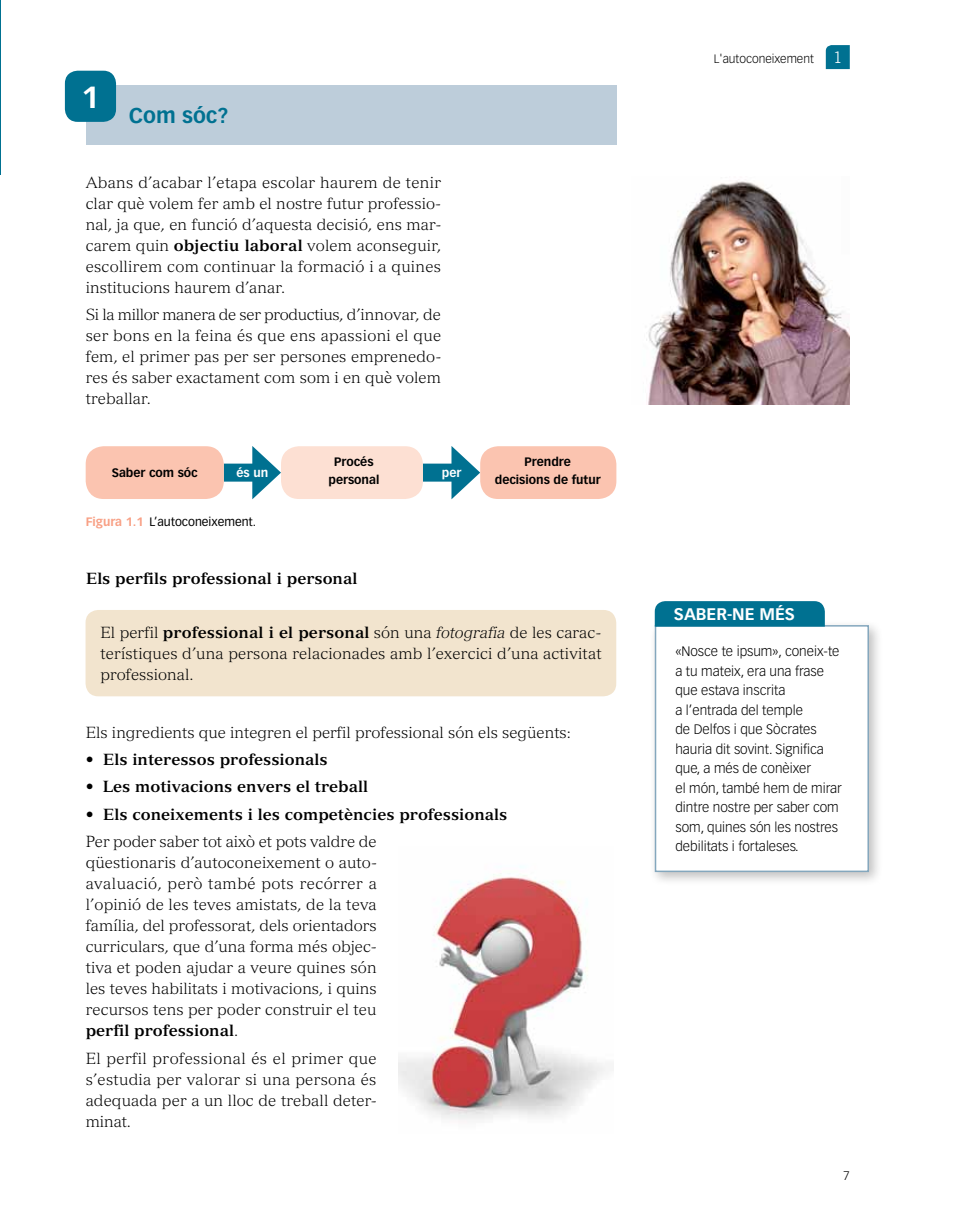
<style>
.page{position:relative;width:978px;height:1221px;background:#fff}
.page>*{position:absolute;margin:0;border:0;box-sizing:border-box;transform-origin:0 0}
.t1{font:700 30px "Vectora LT Std";color:#fff}
.t2{font:700 21px "Vectora LT Std";color:#007191}
.t3{font:700 16.5px "Vectora LT Std";color:#fff}
.t4{font:300 15.75px/21px "Versailles LT Std";letter-spacing:.005em;color:#000;text-align:justify}
.t5{font:700 15.75px/27.5px "Versailles LT Std";color:#000}
.t6{font:300 13.5px/19.5px "Vectora LT Std";color:#000}
.t7{font:700 12px/18px "Vectora LT Std";color:#000;text-align:center}
.t8{font:12px "Vectora LT Std";color:#000}
.t9{font:300 12px "Vectora LT Std";color:#000}
.t10{font:700 12px "Vectora LT Std";color:#fff}
.t11{font:300 12px "Trade Gothic LT Std";color:#000}
.s1{font-weight:700}
.s2{font-weight:700;color:#f8a085}
.s3{font-style:italic}
.s4{font-weight:300}
.s5{font-family:"Trade Gothic LT Std";font-size:15.75px;color:#fff}
</style>
<div class="page">
<hr style="left:0;top:0;width:1px;height:175px;background:#007191">
<div style="left:86px;top:85px;width:530px;height:59px;background:#bdcdda"></div>
<div style="left:65px;top:71px;width:51px;height:51px;background:#007191;border-radius:13px"></div>
<img style="left:646px;top:181px;width:204px;height:223px">
<div style="left:224px;top:463px;width:39px;height:18px;background:#007191"></div>
<svg style="left:252px;top:446px;width:29px;height:53px"></svg>
<div style="left:423px;top:463px;width:39px;height:18px;background:#007191"></div>
<svg style="left:451px;top:446px;width:29px;height:53px"></svg>
<div style="left:86px;top:446px;width:138px;height:53px;background:#fbc4b0;border-radius:18px"></div>
<div style="left:480px;top:446px;width:136px;height:53px;background:#fbc4b0;border-radius:18px"></div>
<div style="left:281px;top:446px;width:142px;height:53px;background:#fde0d3;border-radius:18px"></div>
<div style="left:649px;top:619px;width:234px;height:267px;background:#000;opacity:.25"></div>
<div style="left:655px;top:626px;width:213px;height:245px;background:#fff"></div>
<div style="left:655px;top:625px;width:214px;height:247px;border:2px solid #84a7bd"></div>
<div style="left:655px;top:601px;width:170px;height:25px;background:#007191"></div>
<img style="left:398px;top:866px;width:208px;height:254px">
<div style="left:86px;top:610px;width:530px;height:86px;background:#f2e4ce;border-radius:13px"></div>
<svg style="left:826px;top:45px;width:24px;height:24px"></svg>
<h1 class="t1" style="left:82px;top:79px;width:19px">1</h1>
<h2 class="t2" style="left:129px;top:103px;width:101px">Com sóc?</h2>
<p class="t4" style="left:86px;top:172px;width:357px">Abans d’acabar l’etapa escolar haurem de tenir clar què volem fer amb el nostre futur professio&shy;nal, ja que, en funció d’aquesta decisió, ens mar&shy;carem quin <span class="s1">objectiu laboral</span> volem aconseguir, escollirem com continuar la formació i a quines institucions haurem d’anar.</p>
<p class="t4" style="left:86px;top:304px;width:357px">Si la millor manera de ser productius, d’innovar, de ser bons en la feina és que ens apassioni el que fem, el primer pas per ser persones emprenedo&shy;res és saber exactament com som i en què volem treballar.</p>
<p class="t7" style="left:328px;top:453px;width:52px">Procés personal</p>
<p class="t7" style="left:112px;top:463px;width:88px">Saber com sóc</p>
<p class="t7" style="left:495px;top:453px;width:107px">Prendre<br>decisions de futur</p>
<p class="t10" style="left:237px;top:465px;width:33px">és un</p>
<p class="t10" style="left:442px;top:465px;width:21px">per</p>
<p class="t8" style="left:86px;top:515px;width:172px"><span class="s2">Figura 1.1</span> L’autoconeixement.</p>
<p class="t5" style="left:86px;top:565px;width:273px">Els perfils professional i personal</p>
<p class="t4" style="left:100px;top:621px;width:503px">El perfil <span class="s1">professional i el personal</span> són una <span class="s3">fotografia</span> de les carac&shy;terístiques d’una persona relacionades amb l’exercici d’una activitat professional.</p>
<p class="t4" style="left:86px;top:721px;width:487px">Els ingredients que integren el perfil professional són els següents:</p>
<p class="t5" style="left:86px;top:745px;width:244px"><span class="s4">•</span> Els interessos professionals</p>
<p class="t5" style="left:86px;top:773px;width:284px"><span class="s4">•</span> Les motivacions envers el treball</p>
<p class="t5" style="left:86px;top:800px;width:423px"><span class="s4">•</span> Els coneixements i les competències professionals<br><span class="s4">Per poder saber tot això et pots valdre de</span></p>
<p class="t4" style="left:86px;top:852px;width:293px">qüestionaris d’autoconeixement o auto&shy;avaluació, però també pots recórrer a l’opinió de les teves amistats, de la teva família, del professorat, dels orientadors curriculars, que d’una forma més objec&shy;tiva et poden ajudar a veure quines són les teves habilitats i motivacions, i quins recursos tens per poder construir el teu <span class="s1">perfil professional</span>.</p>
<p class="t4" style="left:86px;top:1047px;width:293px">El perfil professional és el primer que s’estudia per valorar si una persona és adequada per a un lloc de treball deter&shy;minat.</p>
<p class="t9" style="left:714px;top:52px;width:130px">L'autoconeixement <span class="s5">1</span></p>
<p class="t3" style="left:674px;top:604px;width:122px">SABER-NE MÉS</p>
<p class="t6" style="left:675px;top:642px;width:168px">«Nosce te ipsum», coneix-te a tu mateix, era una frase que estava inscrita<br>a l’entrada del temple<br>de Delfos i que Sòcrates hauria dit sovint. Significa que, a més de conèixer<br>el món, també hem de mirar dintre nostre per saber com som, quines són les nostres debilitats i fortaleses.</p>
<p class="t11" style="left:843px;top:1168px;width:8px">7</p>
</div>
